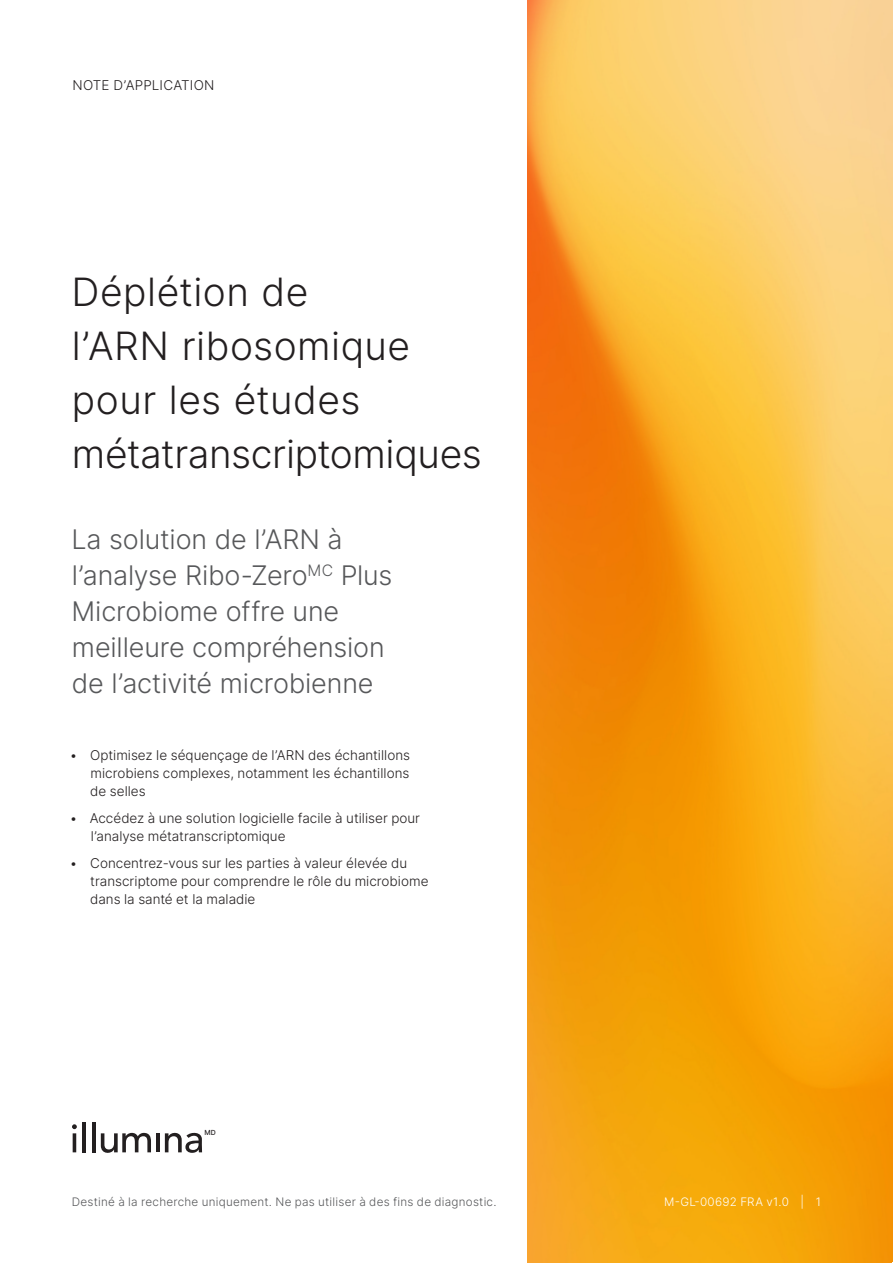
<style>
.page{position:relative;width:893px;height:1263px;background:#fff}
.page>*{position:absolute;margin:0;border:0;box-sizing:border-box;transform-origin:0 0}
.Title{font:300 39px/54px "Inter";letter-spacing:.005em;color:#231f20}
.Subtitle{font:300 27px/36px "Inter";letter-spacing:-.005em;color:#57585a}
.zz_Document_Type___Segment{font:300 13.5px/18px "Inter";color:#231f20}
.zz_For_Research_Only{font:300 11.7px "Inter";letter-spacing:.02em;color:#57585a}
.zz_Pub_Number{font:300 11.7px "Inter";letter-spacing:.03em;color:#fff}
.t1{font:500 7.05px "Inter";color:#231f20}
</style>
<div class="page">
<img style="left:527px;top:0;width:366px;height:1263px">
<hr style="left:73px;top:1133px;width:3px;height:19px;background:#231f20">
<hr style="left:82px;top:1122px;width:4px;height:30px;background:#231f20">
<hr style="left:92px;top:1122px;width:4px;height:30px;background:#231f20">
<svg style="left:101px;top:1133px;width:50px;height:20px"></svg>
<hr style="left:156px;top:1133px;width:4px;height:19px;background:#231f20">
<svg style="left:165px;top:1132px;width:37px;height:21px"></svg>
<svg style="left:72px;top:1124px;width:5px;height:5px"></svg>
<p class="zz_Document_Type___Segment" style="left:73px;top:76px;width:144px">NOTE D’APPLICATION</p>
<p class="Title" style="left:71px;top:264px;width:412px">Déplétion de<br>l’ARN ribosomique pour les études métatranscriptomiques</p>
<p class="Subtitle" style="left:72px;top:520px;width:322px">La solution de l’ARN à l’analyse Ribo-Zero<sup>MC</sup> Plus<br>Microbiome offre une meilleure compréhension de l’activité microbienne</p>
<p class="zz_Document_Type___Segment" style="left:90px;top:746px;width:321px;text-align:justify;text-indent:-21px">• Optimisez le séquençage de l’ARN des échantillons microbiens complexes, notamment les échantillons de selles</p>
<p class="zz_Document_Type___Segment" style="left:91px;top:809px;width:331px;text-indent:-21px">• Accédez à une solution logicielle facile à utiliser pour l’analyse métatranscriptomique</p>
<p class="zz_Document_Type___Segment" style="left:90px;top:854px;width:340px;text-indent:-21px">• Concentrez-vous sur les parties à valeur élevée du transcriptome pour comprendre le rôle du microbiome dans la santé et la maladie</p>
<p class="t1" style="left:205px;top:1128px;width:13px">MD</p>
<p class="zz_For_Research_Only" style="left:72px;top:1193px;width:426px">Destiné à la recherche uniquement. Ne pas utiliser à des fins de diagnostic.</p>
<p class="zz_Pub_Number" style="left:664px;top:1193px;width:126px">M-GL-00692 FRA v1.0</p>
<p class="zz_Pub_Number" style="left:800px;top:1193px;width:22px">| 1</p>
</div>
